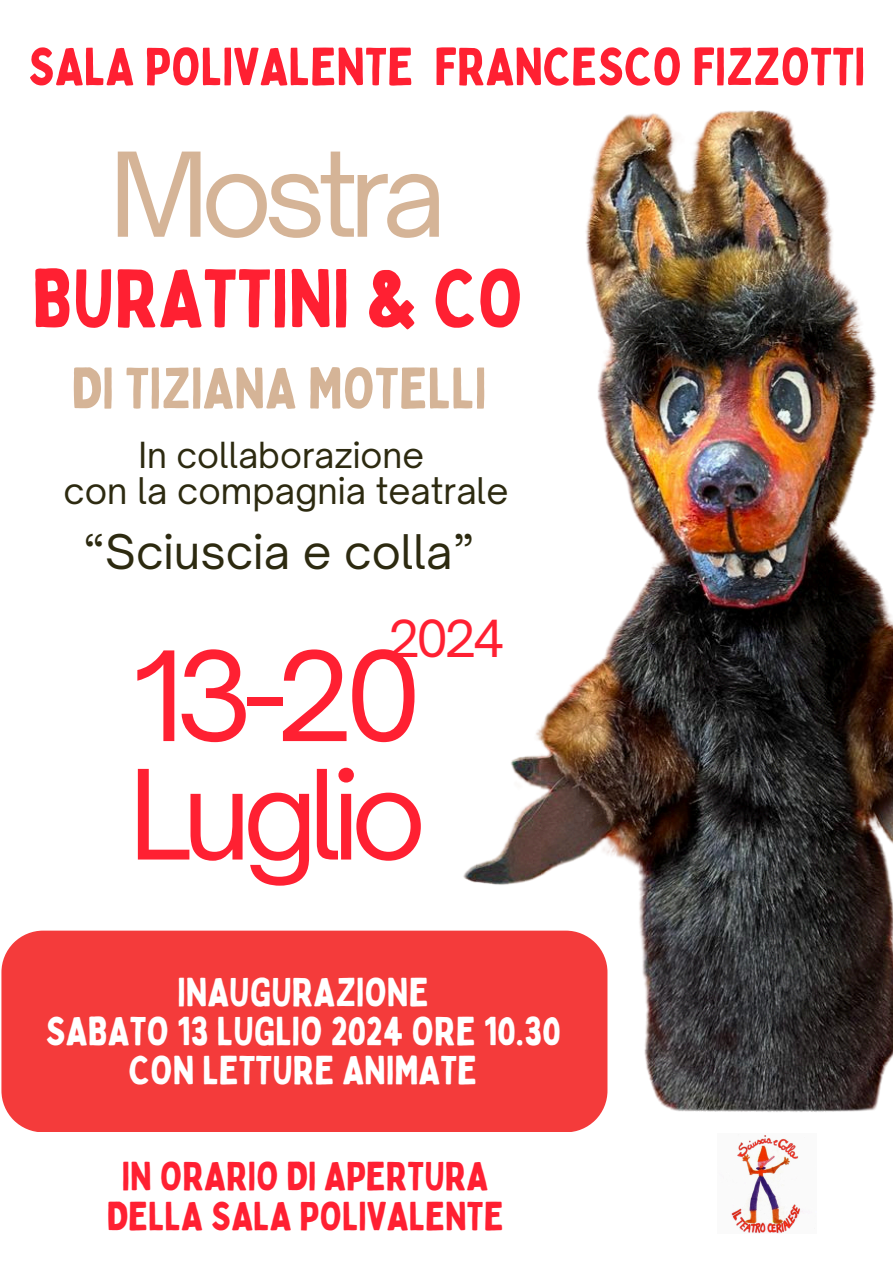
<style>
.page{position:relative;width:893px;height:1263px;background:#fff}
.page>*{position:absolute;margin:0;border:0;box-sizing:border-box;transform-origin:0 0}
.t1{font:118.8px/118.4px "Open Sauce One";letter-spacing:-.075em;color:#ff2032}
.t2{font:111.6px "Open Sauce One";letter-spacing:-.075em;color:#d5b497}
.t3{font:81px "Bobby Jones";color:#ff2032}
.t4{font:56.93px "Bobby Jones";color:#d5b497}
.t5{font:52.35px "Bobby Jones";color:#ff2032}
.t6{font:48.9px "Open Sauce One";color:#ff2032}
.t7{font:45.67px "Open Sauce One";color:#2d2a10}
.t8{font:39.75px/39.4px "Bobby Jones";color:#fff;text-align:center}
.t9{font:39.75px/39.4px "Bobby Jones";color:#ff2032;text-align:center}
.t10{font:35.17px "Open Sauce One";color:#2d2a10}
.t11{font:34.42px "Open Sauce One";color:#2d2a10}
</style>
<div class="page">
<img style="left:463px;top:110px;width:430px;height:1124px">
<div style="left:1px;top:930px;width:606px;height:202px;background:#f43b3b"></div>
<img style="left:717px;top:1133px;width:99px;height:100px">
<h5 class="t5" style="left:28px;top:33px;width:838px">SALA POLIVALENTE FRANCESCO FIZZOTTI</h5>
<p class="t2" style="left:109px;top:125px;width:339px">Mostra</p>
<h1 class="t3" style="left:32px;top:247px;width:493px">BURATTINI &amp; CO</h1>
<p class="t4" style="left:71px;top:352px;width:416px">DI TIZIANA MOTELLI</p>
<p class="t11" style="left:138px;top:434px;width:287px">In collaborazione</p>
<h4 class="t10" style="left:64px;top:469px;width:446px">con la compagnia teatrale</h4>
<h5 class="t7" style="left:83px;top:523px;width:393px">“Sciuscia e colla”</h5>
<h3 class="t6" style="left:388px;top:608px;width:118px">2024</h3>
<h3 class="t1" style="left:128px;top:636px;width:300px">13-20<br>Luglio</h3>
<h4 class="t8" style="left:45px;top:971px;width:517px">INAUGURAZIONE<br>SABATO 13 LUGLIO 2024 ORE 10.30<br>CON LETTURE ANIMATE</h4>
<h2 class="t9" style="left:107px;top:1156px;width:398px">IN ORARIO DI APERTURA<br>DELLA SALA POLIVALENTE</h2>
</div>
